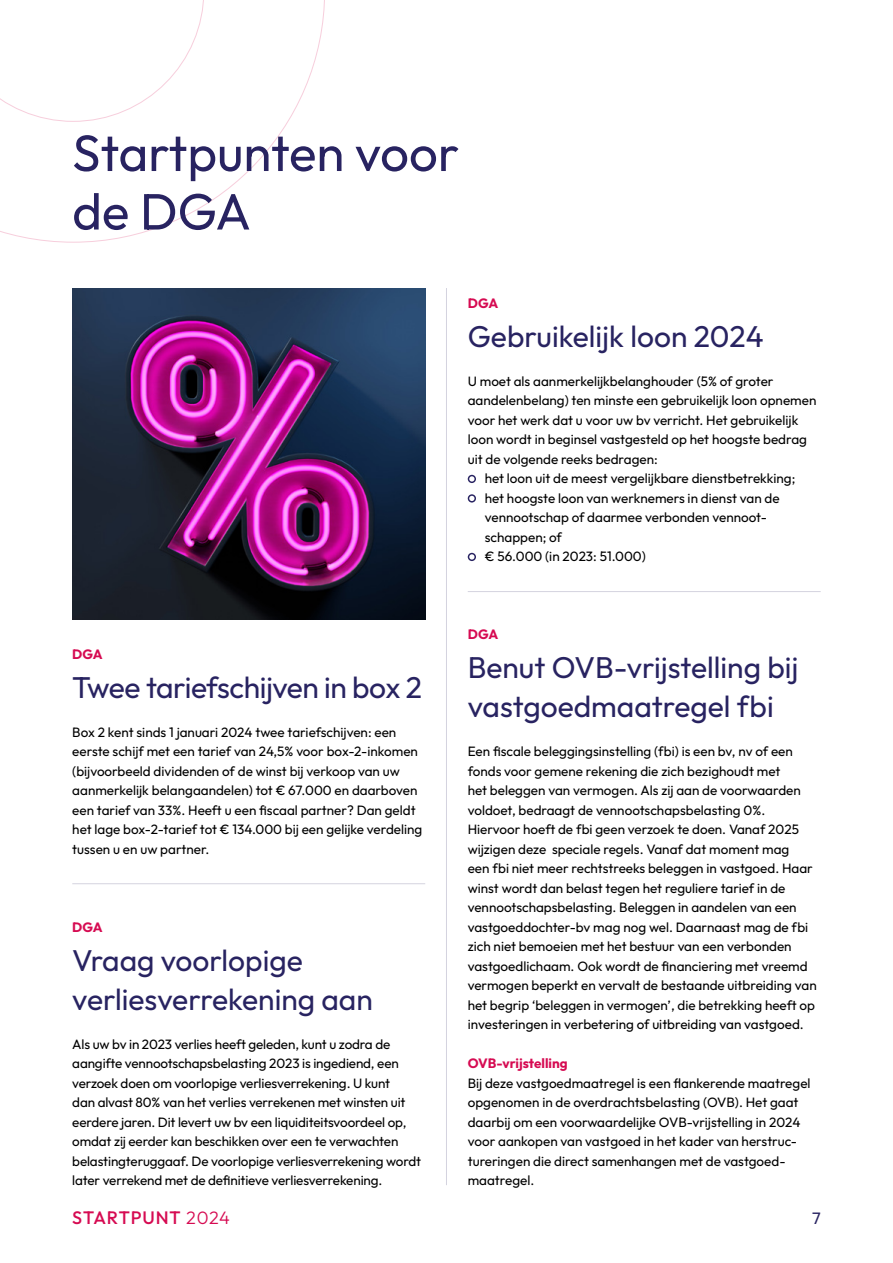
<style>
.page{position:relative;width:893px;height:1263px;background:#fff}
.page>*{position:absolute;margin:0;border:0;box-sizing:border-box;transform-origin:0 0}
.t1{font:51px/58.5px "Outfit";color:#282361}
.t2{font:30px/39px "Outfit";color:#282361}
.t3{font:500 18px "Outfit";letter-spacing:.04em;color:#d60b52}
.t4{font:16.5px "Outfit";color:#282361}
.t5{font:13.5px/19.5px "Outfit";color:#000}
.t6{font:700 13.5px "Outfit";color:#d60b52}
.s1{font-weight:300}
</style>
<div class="page">
<svg style="left:0;top:0;width:325px;height:243px"></svg>
<svg style="left:468px;top:475px;width:8px;height:8px"></svg>
<svg style="left:468px;top:494px;width:8px;height:9px"></svg>
<svg style="left:468px;top:553px;width:8px;height:8px"></svg>
<img style="left:72px;top:288px;width:353px;height:332px">
<hr style="left:446px;top:288px;width:1px;height:897px;background:#d4d3df">
<hr style="left:468px;top:591px;width:353px;height:1px;background:#d4d3df">
<hr style="left:72px;top:883px;width:353px;height:1px;background:#d4d3df">
<h1 class="t1" style="left:72px;top:125px;width:388px">Startpunten voor de DGA</h1>
<p class="t6" style="left:72px;top:645px;width:32px">DGA</p>
<h2 class="t2" style="left:72px;top:668px;width:351px">Twee tariefschijven in box 2</h2>
<p class="t5" style="left:72px;top:722px;width:352px">Box 2 kent sinds 1 januari 2024 twee tariefschijven: een eerste schijf met een tarief van 24,5% voor box-2-inkomen (bijvoorbeeld dividenden of de winst bij verkoop van uw aanmerkelijk belangaandelen) tot € 67.000 en daarboven een tarief van 33%. Heeft u een fiscaal partner? Dan geldt het lage box-2-tarief tot € 134.000 bij een gelijke verdeling tussen u en uw partner.</p>
<p class="t6" style="left:72px;top:918px;width:32px">DGA</p>
<h2 class="t2" style="left:72px;top:941px;width:302px">Vraag voorlopige verliesverrekening aan</h2>
<p class="t5" style="left:72px;top:1034px;width:350px">Als uw bv in 2023 verlies heeft geleden, kunt u zodra de aangifte vennootschapsbelasting 2023 is ingediend, een verzoek doen om voorlopige verliesverrekening. U kunt<br>dan alvast 80% van het verlies verrekenen met winsten uit eerdere jaren. Dit levert uw bv een liquiditeitsvoordeel op, omdat zij eerder kan beschikken over een te verwachten belastingteruggaaf. De voorlopige verliesverrekening wordt later verrekend met de definitieve verliesverrekening.</p>
<p class="t6" style="left:468px;top:294px;width:32px">DGA</p>
<h2 class="t2" style="left:468px;top:317px;width:297px">Gebruikelijk loon 2024</h2>
<p class="t5" style="left:468px;top:371px;width:307px">U moet als aanmerkelijkbelanghouder (5% of groter</p>
<p class="t5" style="left:468px;top:391px;width:350px">aandelenbelang) ten minste een gebruikelijk loon opnemen</p>
<p class="t5" style="left:468px;top:410px;width:332px">voor het werk dat u voor uw bv verricht. Het gebruikelijk</p>
<p class="t5" style="left:468px;top:430px;width:341px">loon wordt in beginsel vastgesteld op het hoogste bedrag</p>
<p class="t5" style="left:468px;top:449px;width:192px">uit de volgende reeks bedragen:</p>
<p class="t5" style="left:485px;top:469px;width:312px">het loon uit de meest vergelijkbare dienstbetrekking;</p>
<p class="t5" style="left:485px;top:488px;width:296px">het hoogste loon van werknemers in dienst van de</p>
<p class="t5" style="left:485px;top:508px;width:284px">vennootschap of daarmee verbonden vennoot-</p>
<p class="t5" style="left:485px;top:527px;width:79px">schappen; of</p>
<p class="t5" style="left:485px;top:547px;width:163px">€ 56.000 (in 2023: 51.000)</p>
<p class="t6" style="left:468px;top:625px;width:32px">DGA</p>
<h2 class="t2" style="left:468px;top:649px;width:332px">Benut OVB-vrijstelling bij vastgoedmaatregel fbi</h2>
<p class="t5" style="left:468px;top:742px;width:350px">Een fiscale beleggingsinstelling (fbi) is een bv, nv of een fonds voor gemene rekening die zich bezighoudt met<br>het beleggen van vermogen. Als zij aan de voorwaarden voldoet, bedraagt de vennootschapsbelasting 0%.<br>Hiervoor hoeft de fbi geen verzoek te doen. Vanaf 2025 wijzigen deze speciale regels. Vanaf dat moment mag<br>een fbi niet meer rechtstreeks beleggen in vastgoed. Haar winst wordt dan belast tegen het reguliere tarief in de vennootschapsbelasting. Beleggen in aandelen van een vastgoeddochter-bv mag nog wel. Daarnaast mag de fbi zich niet bemoeien met het bestuur van een verbonden vastgoedlichaam. Ook wordt de financiering met vreemd vermogen beperkt en vervalt de bestaande uitbreiding van het begrip ‘beleggen in vermogen’, die betrekking heeft op investeringen in verbetering of uitbreiding van vastgoed.</p>
<p class="t6" style="left:468px;top:1054px;width:101px">OVB-vrijstelling</p>
<p class="t5" style="left:468px;top:1073px;width:344px">Bij deze vastgoedmaatregel is een flankerende maatregel opgenomen in de overdrachtsbelasting (OVB). Het gaat daarbij om een voorwaardelijke OVB-vrijstelling in 2024 voor aankopen van vastgoed in het kader van herstruc&shy;tureringen die direct samenhangen met de vastgoed&shy;maatregel.</p>
<h3 class="t3" style="left:72px;top:1206px;width:159px">STARTPUNT <span class="s1">2024</span></h3>
<p class="t4" style="left:812px;top:1208px;width:10px">7</p>
</div>
